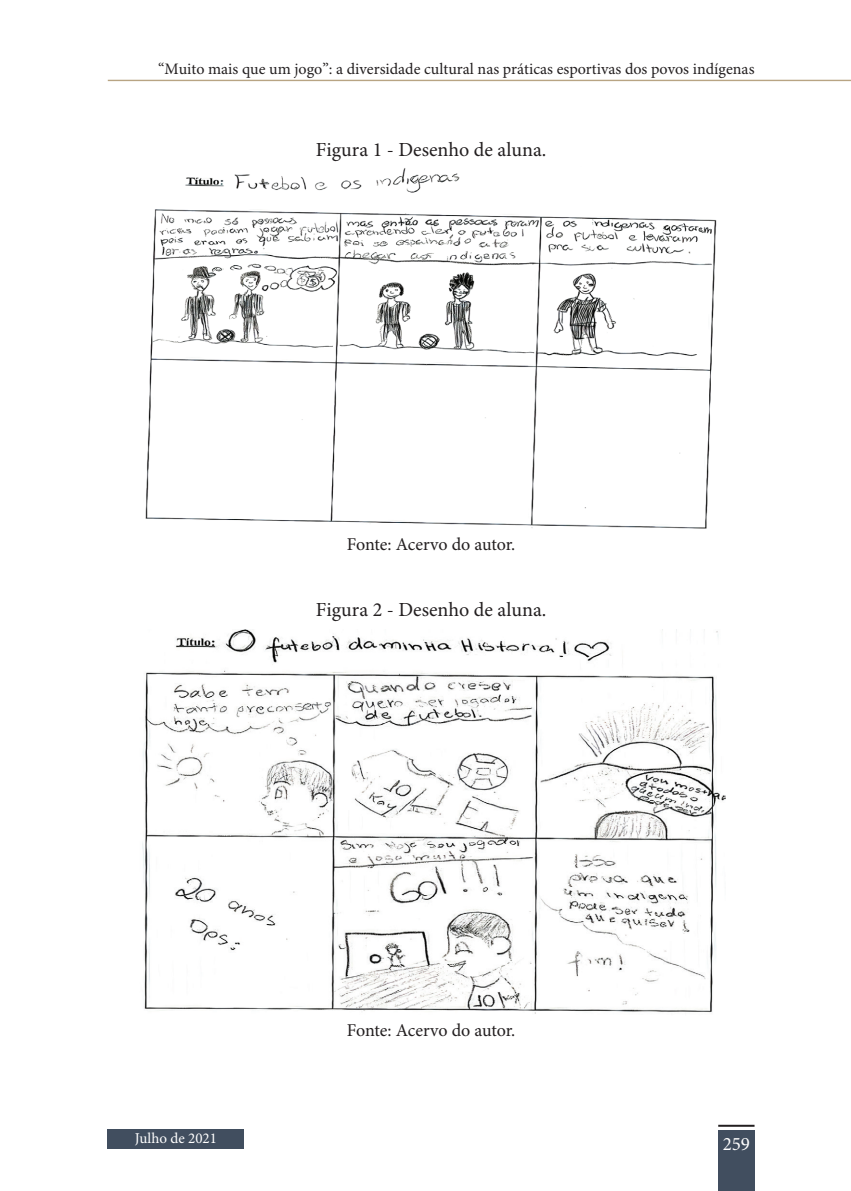
<style>
.page{position:relative;width:851px;height:1191px;background:#fff}
.page>*{position:absolute;margin:0;border:0;box-sizing:border-box;transform-origin:0 0}
.t1{font:20px "Minion Pro";color:#231f20}
.t2{font:19px "Minion Pro";color:#fff}
.t3{font:18px "Minion Pro";letter-spacing:-.01em;color:#231f20}
.t4{font:16px "Minion Pro";color:#231f20}
.t5{font:15px "Minion Pro";color:#fff}
</style>
<div class="page">
<div style="left:108px;top:1129px;width:136px;height:20px;background:#414e5f"></div>
<hr style="left:108px;top:80px;width:742px;height:1px;background:#b8a483">
<div style="left:718px;top:1130px;width:36px;height:61px;background:#414e5f"></div>
<hr style="left:718px;top:1124px;width:36px;height:2px;background:#231f20">
<img style="left:145px;top:168px;width:572px;height:361px">
<img style="left:142px;top:630px;width:583px;height:384px">
<p class="t4" style="left:158px;top:59px;width:598px">“Muito mais que um jogo”: a diversidade cultural nas práticas esportivas dos povos indígenas</p>
<p class="t1" style="left:316px;top:138px;width:232px">Figura 1 - Desenho de aluna.</p>
<p class="t3" style="left:347px;top:533px;width:170px">Fonte: Acervo do autor.</p>
<p class="t1" style="left:316px;top:598px;width:232px">Figura 2 - Desenho de aluna.</p>
<p class="t3" style="left:347px;top:1019px;width:170px">Fonte: Acervo do autor.</p>
<p class="t5" style="left:135px;top:1129px;width:84px">Julho de 2021</p>
<p class="t2" style="left:722px;top:1132px;width:29px">259</p>
</div>
